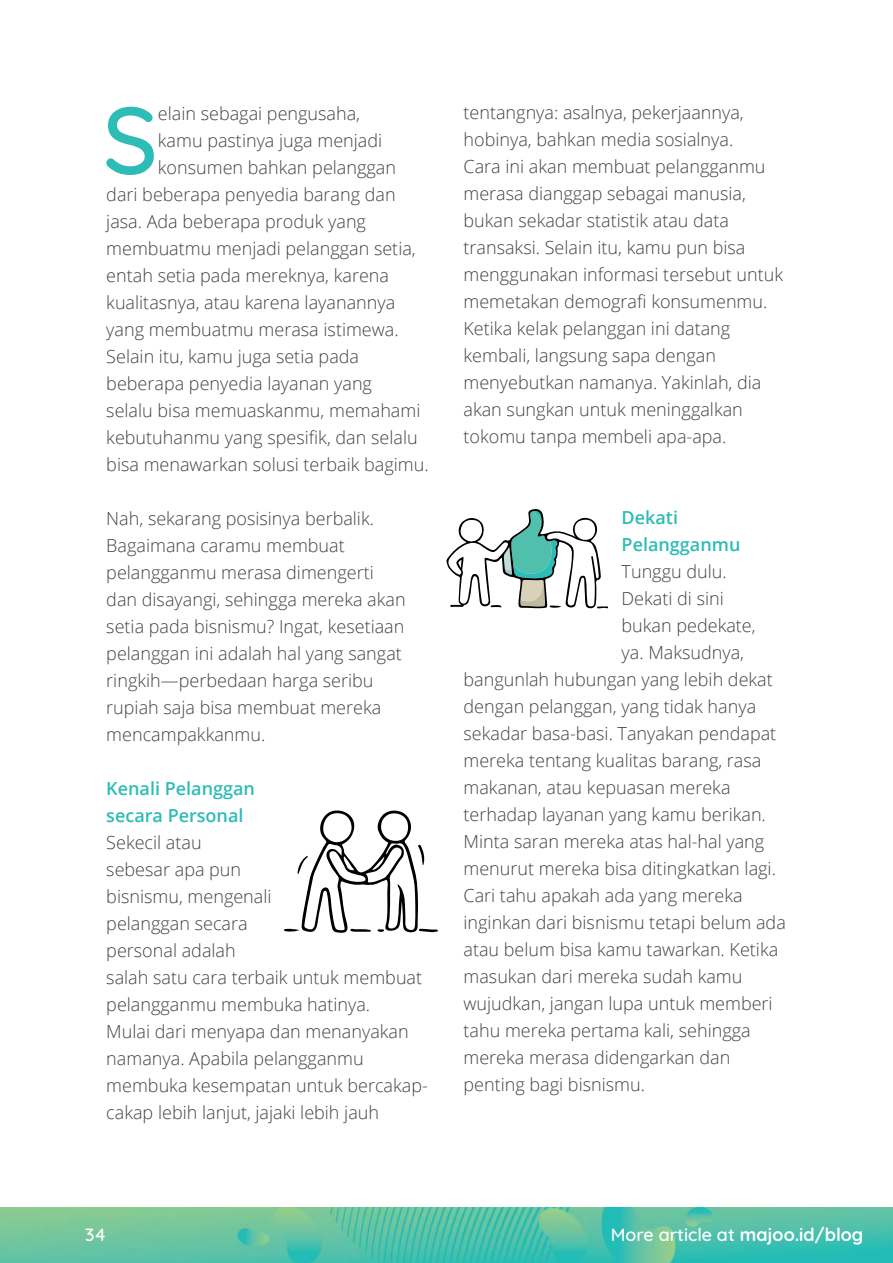
<style>
.page{position:relative;width:893px;height:1263px;background:#fff}
.page>*{position:absolute;margin:0;border:0;box-sizing:border-box;transform-origin:0 0}
.t1{font:500 94.8px "Quicksand";color:#2dbcb6}
.t2{font:300 18px/27px "Open Sans";color:#424243}
.t3{font:600 18px/27px "Open Sans";color:#2dbcb6}
.t4{font:500 18px "Quicksand";color:#fff}
.s1{font-weight:700}
</style>
<div class="page">
<img style="left:0;top:1207px;width:893px;height:56px">
<svg style="left:284px;top:810px;width:154px;height:123px"></svg>
<svg style="left:446px;top:509px;width:162px;height:100px"></svg>
<h1 class="t1" style="left:103px;top:64px;width:57px">S</h1>
<p class="t2" style="left:158px;top:100px;width:204px">elain sebagai pengusaha,</p>
<p class="t2" style="left:158px;top:127px;width:226px">kamu pastinya juga menjadi</p>
<p class="t2" style="left:158px;top:154px;width:240px">konsumen bahkan pelanggan</p>
<p class="t2" style="left:106px;top:181px;width:291px">dari beberapa penyedia barang dan</p>
<p class="t2" style="left:106px;top:208px;width:261px">jasa. Ada beberapa produk yang</p>
<p class="t2" style="left:106px;top:235px;width:311px">membuatmu menjadi pelanggan setia,</p>
<p class="t2" style="left:106px;top:262px;width:284px">entah setia pada mereknya, karena</p>
<p class="t2" style="left:106px;top:289px;width:290px">kualitasnya, atau karena layanannya</p>
<p class="t2" style="left:106px;top:316px;width:294px">yang membuatmu merasa istimewa.</p>
<p class="t2" style="left:106px;top:343px;width:254px">Selain itu, kamu juga setia pada</p>
<p class="t2" style="left:106px;top:370px;width:267px">beberapa penyedia layanan yang</p>
<p class="t2" style="left:106px;top:397px;width:316px">selalu bisa memuaskanmu, memahami</p>
<p class="t2" style="left:106px;top:424px;width:313px">kebutuhanmu yang spesifik, dan selalu</p>
<p class="t2" style="left:106px;top:451px;width:324px">bisa menawarkan solusi terbaik bagimu.</p>
<p class="t2" style="left:106px;top:505px;width:301px">Nah, sekarang posisinya berbalik.<br>Bagaimana caramu membuat pelangganmu merasa dimengerti dan disayangi, sehingga mereka akan setia pada bisnismu? Ingat, kesetiaan pelanggan ini adalah hal yang sangat ringkih—perbedaan harga seribu rupiah saja bisa membuat mereka mencampakkanmu.</p>
<p class="t3" style="left:106px;top:775px;width:150px">Kenali Pelanggan secara Personal</p>
<p class="t2" style="left:106px;top:829px;width:323px">Sekecil atau<br>sebesar apa pun<br>bisnismu, mengenali<br>pelanggan secara<br>personal adalah<br>salah satu cara terbaik untuk membuat pelangganmu membuka hatinya.<br>Mulai dari menyapa dan menanyakan namanya. Apabila pelangganmu membuka kesempatan untuk bercakap&shy;cakap lebih lanjut, jajaki lebih jauh</p>
<p class="t2" style="left:463px;top:98px;width:321px">tentangnya: asalnya, pekerjaannya, hobinya, bahkan media sosialnya.<br>Cara ini akan membuat pelangganmu merasa dianggap sebagai manusia, bukan sekadar statistik atau data transaksi. Selain itu, kamu pun bisa menggunakan informasi tersebut untuk memetakan demografi konsumenmu.<br>Ketika kelak pelanggan ini datang kembali, langsung sapa dengan menyebutkan namanya. Yakinlah, dia akan sungkan untuk meninggalkan tokomu tanpa membeli apa-apa.</p>
<p class="t3" style="left:622px;top:503px;width:120px">Dekati<br>Pelangganmu</p>
<p class="t2" style="left:622px;top:557px;width:107px">Tunggu dulu.</p>
<p class="t2" style="left:622px;top:584px;width:104px">Dekati di sini</p>
<p class="t2" style="left:622px;top:611px;width:136px">bukan pedekate,</p>
<p class="t2" style="left:622px;top:638px;width:124px">ya. Maksudnya,</p>
<p class="t2" style="left:463px;top:665px;width:311px">bangunlah hubungan yang lebih dekat</p>
<p class="t2" style="left:463px;top:692px;width:294px">dengan pelanggan, yang tidak hanya</p>
<p class="t2" style="left:463px;top:719px;width:314px">sekadar basa-basi. Tanyakan pendapat</p>
<p class="t2" style="left:463px;top:746px;width:299px">mereka tentang kualitas barang, rasa</p>
<p class="t2" style="left:463px;top:773px;width:269px">makanan, atau kepuasan mereka</p>
<p class="t2" style="left:463px;top:800px;width:304px">terhadap layanan yang kamu berikan.</p>
<p class="t2" style="left:463px;top:827px;width:302px">Minta saran mereka atas hal-hal yang</p>
<p class="t2" style="left:463px;top:854px;width:314px">menurut mereka bisa ditingkatkan lagi.</p>
<p class="t2" style="left:463px;top:881px;width:281px">Cari tahu apakah ada yang mereka</p>
<p class="t2" style="left:463px;top:908px;width:324px">inginkan dari bisnismu tetapi belum ada</p>
<p class="t2" style="left:463px;top:935px;width:316px">atau belum bisa kamu tawarkan. Ketika</p>
<p class="t2" style="left:463px;top:962px;width:280px">masukan dari mereka sudah kamu</p>
<p class="t2" style="left:463px;top:989px;width:311px">wujudkan, jangan lupa untuk memberi</p>
<p class="t2" style="left:463px;top:1016px;width:289px">tahu mereka pertama kali, sehingga</p>
<p class="t2" style="left:463px;top:1043px;width:268px">mereka merasa didengarkan dan</p>
<p class="t2" style="left:463px;top:1070px;width:183px">penting bagi bisnismu.</p>
<p class="t4" style="left:85px;top:1220px;width:22px">34</p>
<p class="t4" style="left:611px;top:1220px;width:254px">More article at <span class="s1">majoo.id/blog</span></p>
</div>
